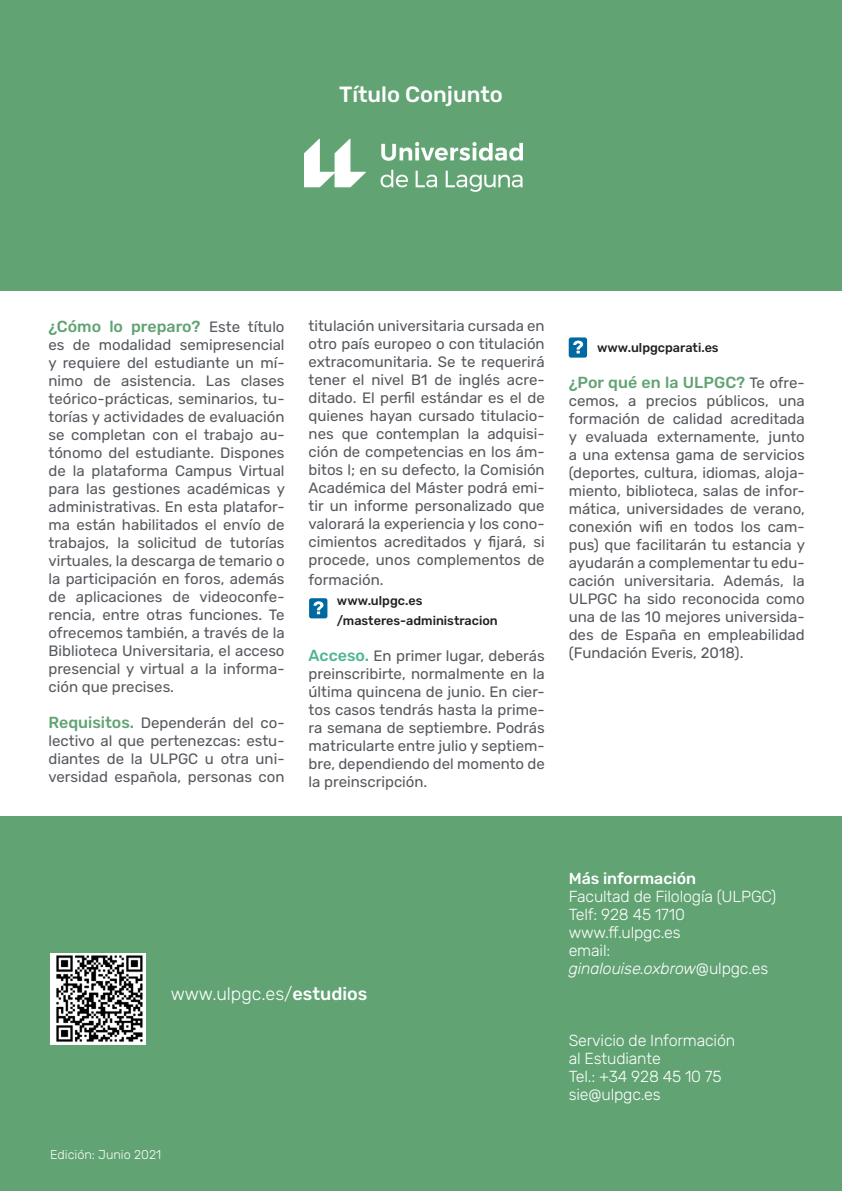
<style>
.page{position:relative;width:842px;height:1191px;background:#fff}
.page>*{position:absolute;margin:0;border:0;box-sizing:border-box;transform-origin:0 0}
.t1{font:500 22px "Rubik";color:#fff}
.t2{font:300 18px "Rubik";color:#fff}
.t3{font:300 16px "Rubik";letter-spacing:-.01em;color:#fff}
.t4{font:500 16px "Rubik";color:#61a373}
.t5{font:italic 300 16px "Rubik";letter-spacing:-.01em;color:#fff}
.t6{font:500 16px "Rubik";color:#fff}
.t7{font:15px/18px "Rubik";color:#55595e;text-align:justify}
.t8{font:500 12.6px "Rubik";color:#231f20}
.t9{font:300 12.6px "Rubik";color:#fff}
.s1{font-weight:400;font-size:15px;color:#55595e}
.s2{font-weight:500;font-size:16px;color:#61a373}
.s3{font-weight:500;font-size:16px;color:#4fb496}
.s4{font-weight:500}
.s5{font-style:normal}
</style>
<div class="page">
<div style="left:0;top:816px;width:842px;height:375px;background:#61a373"></div>
<div style="left:0;top:0;width:842px;height:291px;background:#61a373"></div>
<img style="left:50px;top:953px;width:95px;height:91px">
<div style="left:309px;top:598px;width:18px;height:20px;background:#0069a1;border-radius:2px"></div>
<svg style="left:313px;top:601px;width:10px;height:13px"></svg>
<div style="left:569px;top:337px;width:18px;height:20px;background:#0069a1;border-radius:2px"></div>
<svg style="left:573px;top:340px;width:10px;height:13px"></svg>
<img style="left:304px;top:138px;width:219px;height:54px">
<p class="t1" style="left:339px;top:82px;width:165px">Título Conjunto</p>
<p class="t4" style="left:48px;top:317px;width:238px">¿Cómo lo preparo? <span class="s1">Este título</span></p>
<p class="t7" style="left:48px;top:336px;width:238px">es de modalidad semipresencial y requiere del estudiante un mí&shy;nimo de asistencia. Las clases teórico-prácticas, seminarios, tu&shy;torías y actividades de evaluación se completan con el trabajo au&shy;tónomo del estudiante. Dispones de la plataforma Campus Virtual para las gestiones académicas y administrativas. En esta platafor&shy;ma están habilitados el envío de trabajos, la solicitud de tutorías virtuales, la descarga de temario o la participación en foros, además de aplicaciones de videoconfe&shy;rencia, entre otras funciones. Te ofrecemos también, a través de la Biblioteca Universitaria, el acceso presencial y virtual a la informa&shy;ción que precises.</p>
<p class="t7" style="left:48px;top:714px;width:238px"><span class="s2">Requisitos.</span> Dependerán del co&shy;lectivo al que pertenezcas: estu&shy;diantes de la ULPGC u otra uni&shy;versidad española, personas con</p>
<p class="t7" style="left:309px;top:317px;width:238px">titulación universitaria cursada en otro país europeo o con titulación extracomunitaria. Se te requerirá tener el nivel B1 de inglés acre&shy;ditado. El perfil estándar es el de quienes hayan cursado titulacio&shy;nes que contemplan la adquisi&shy;ción de competencias en los ám&shy;bitos l; en su defecto, la Comisión Académica del Máster podrá emi&shy;tir un informe personalizado que valorará la experiencia y los cono&shy;cimientos acreditados y fijará, si procede, unos complementos de</p>
<p class="t7" style="left:309px;top:571px;width:76px">formación.</p>
<p class="t8" style="left:337px;top:593px;width:87px">www.ulpgc.es</p>
<p class="t8" style="left:337px;top:613px;width:162px">/masteres-administracion</p>
<p class="t7" style="left:309px;top:647px;width:238px"><span class="s3">Acceso.</span> En primer lugar, deberás preinscribirte, normalmente en la última quincena de junio. En cier&shy;tos casos tendrás hasta la prime&shy;ra semana de septiembre. Podrás matricularte entre julio y septiem&shy;bre, dependiendo del momento de la preinscripción.</p>
<p class="t8" style="left:597px;top:340px;width:123px">www.ulpgcparati.es</p>
<p class="t4" style="left:569px;top:373px;width:238px">¿Por qué en la ULPGC? <span class="s1">Te ofre-</span></p>
<p class="t7" style="left:569px;top:392px;width:238px">cemos, a precios públicos, una formación de calidad acreditada y evaluada externamente, junto a una extensa gama de servicios (deportes, cultura, idiomas, aloja&shy;miento, biblioteca, salas de infor&shy;mática, universidades de verano, conexión wifi en todos los cam&shy;pus) que facilitarán tu estancia y ayudarán a complementar tu edu&shy;cación universitaria. Además, la ULPGC ha sido reconocida como una de las 10 mejores universida&shy;des de España en empleabilidad (Fundación Everis, 2018).</p>
<p class="t2" style="left:171px;top:984px;width:198px">www.ulpgc.es/<span class="s4">estudios</span></p>
<p class="t9" style="left:50px;top:1147px;width:113px">Edición: Junio 2021</p>
<p class="t6" style="left:569px;top:870px;width:129px">Más información</p>
<p class="t3" style="left:569px;top:888px;width:209px">Facultad de Filología (ULPGC)</p>
<p class="t3" style="left:569px;top:906px;width:118px">Telf: 928 45 1710</p>
<p class="t3" style="left:569px;top:924px;width:113px">www.ff.ulpgc.es</p>
<p class="t3" style="left:569px;top:942px;width:43px">email:</p>
<p class="t5" style="left:569px;top:960px;width:201px">ginalouise.oxbrow<span class="s5">@ulpgc.es</span></p>
<p class="t3" style="left:569px;top:1032px;width:168px">Servicio de Información</p>
<p class="t3" style="left:569px;top:1050px;width:94px">al Estudiante</p>
<p class="t3" style="left:569px;top:1068px;width:154px">Tel.: +34 928 45 10 75</p>
<p class="t3" style="left:569px;top:1086px;width:93px">sie@ulpgc.es</p>
</div>
